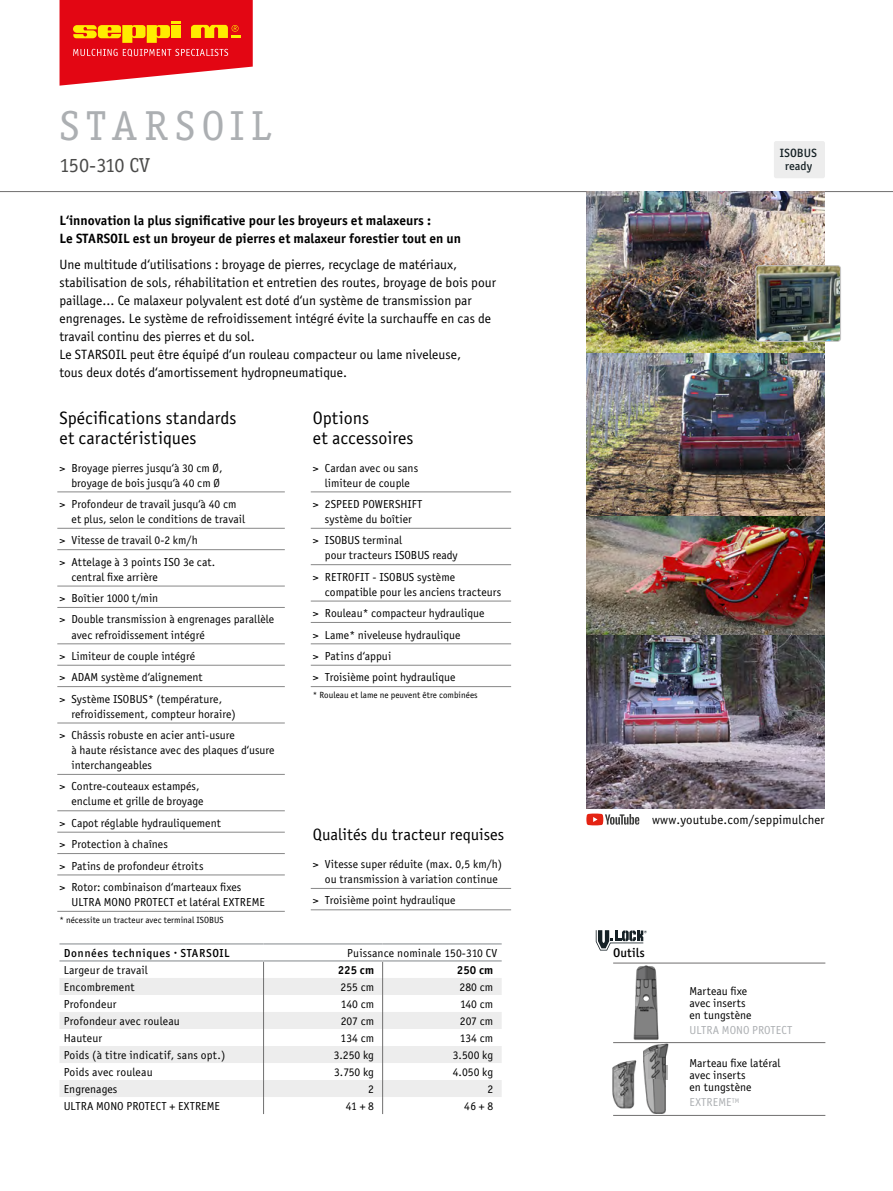
<style>
.page{position:relative;width:893px;height:1191px;background:#fff}
.page>*{position:absolute;margin:0;border:0;box-sizing:border-box;transform-origin:0 0}
.t1{font:42px "Officina Serif ITC";letter-spacing:.155em;color:#acafb2}
.t2{font:20.25px "Officina Serif ITC";letter-spacing:-.03em;color:#4a4a49}
.t3{font:18px/19.5px "Officina Sans Book ITC";color:#000}
.t4{font:16.5px "Officina Sans Book ITC";color:#000}
.t5{font:13.5px/18px "Officina Sans Book ITC";color:#000}
.t6{font:13.5px/18px "Officina Sans Bold ITC";color:#000}
.t7{font:12.75px "Officina Sans Book ITC";letter-spacing:.01em;color:#000}
.t8{font:12.75px "Officina Sans Medium ITC";color:#000}
.t9{font:12px/12.8px "Officina Sans Medium ITC";color:#162125;text-align:center}
.t10{font:11.7px/21.5px "Officina Sans Book ITC";color:#000}
.t11{font:11.7px "Officina Sans Medium ITC";letter-spacing:.05em;color:#000}
.t12{font:11.7px "Officina Sans Book ITC";color:#acafb2}
.t13{font:11.7px "Officina Sans Bold ITC";color:#000}
.t14{font:9px "Officina Sans Book ITC";color:#000}
</style>
<div class="page">
<svg style="left:60px;top:0;width:193px;height:86px;background:#e93f30"></svg>
<hr style="left:0;top:191px;width:893px;height:1px;background:#706f6f">
<img style="left:586px;top:192px;width:239px;height:616px">
<hr style="left:613px;top:1115px;width:212px;height:1px;background:#706f6f">
<hr style="left:613px;top:1042px;width:212px;height:1px;background:#706f6f">
<svg style="left:586px;top:813px;width:53px;height:12px"></svg>
<img style="left:634px;top:965px;width:25px;height:75px">
<hr style="left:613px;top:962px;width:212px;height:1px;background:#706f6f">
<img style="left:642px;top:1043px;width:28px;height:71px">
<img style="left:648px;top:1043px;width:21px;height:35px">
<img style="left:661px;top:1065px;width:7px;height:14px">
<img style="left:612px;top:1060px;width:25px;height:49px">
<svg style="left:596px;top:930px;width:51px;height:20px"></svg>
<div style="left:774px;top:141px;width:51px;height:37px;background:#ededed;border-radius:2px"></div>
<img style="left:757px;top:267px;width:82px;height:73px">
<div style="left:755px;top:265px;width:86px;height:77px;border:1px solid #c6c6c6;border-radius:3px"></div>
<hr style="left:57px;top:491px;width:228px;height:1px;background:#878787">
<hr style="left:57px;top:528px;width:228px;height:1px;background:#878787">
<hr style="left:57px;top:549px;width:228px;height:1px;background:#878787">
<hr style="left:57px;top:586px;width:228px;height:1px;background:#878787">
<hr style="left:57px;top:607px;width:228px;height:1px;background:#878787">
<hr style="left:57px;top:643px;width:228px;height:1px;background:#878787">
<hr style="left:57px;top:665px;width:228px;height:1px;background:#878787">
<hr style="left:57px;top:686px;width:228px;height:1px;background:#878787">
<hr style="left:57px;top:722px;width:228px;height:1px;background:#878787">
<hr style="left:57px;top:774px;width:228px;height:1px;background:#878787">
<hr style="left:57px;top:810px;width:228px;height:1px;background:#878787">
<hr style="left:57px;top:832px;width:228px;height:1px;background:#878787">
<hr style="left:57px;top:853px;width:228px;height:1px;background:#878787">
<hr style="left:57px;top:874px;width:228px;height:1px;background:#878787">
<hr style="left:57px;top:911px;width:228px;height:1px;background:#878787">
<hr style="left:311px;top:491px;width:200px;height:1px;background:#878787">
<hr style="left:311px;top:528px;width:200px;height:1px;background:#878787">
<hr style="left:311px;top:564px;width:200px;height:1px;background:#878787">
<hr style="left:311px;top:601px;width:200px;height:1px;background:#878787">
<hr style="left:311px;top:622px;width:200px;height:1px;background:#878787">
<hr style="left:311px;top:643px;width:200px;height:1px;background:#878787">
<hr style="left:311px;top:665px;width:200px;height:1px;background:#878787">
<hr style="left:311px;top:686px;width:200px;height:1px;background:#878787">
<hr style="left:311px;top:888px;width:200px;height:1px;background:#878787">
<hr style="left:311px;top:909px;width:200px;height:1px;background:#878787">
<svg style="left:60px;top:978px;width:442px;height:119px;fill:#ededed"></svg>
<svg style="left:382px;top:961px;width:1px;height:153px"></svg>
<svg style="left:263px;top:961px;width:1px;height:153px"></svg>
<hr style="left:59px;top:960px;width:205px;height:1px;background:#acafb2">
<hr style="left:59px;top:943px;width:205px;height:1px;background:#acafb2">
<hr style="left:264px;top:943px;width:119px;height:1px;background:#acafb2">
<hr style="left:383px;top:943px;width:119px;height:1px;background:#acafb2">
<hr style="left:264px;top:960px;width:119px;height:1px;background:#acafb2">
<hr style="left:383px;top:960px;width:119px;height:1px;background:#acafb2">
<h1 class="t1" style="left:59px;top:99px;width:213px">STARSOIL</h1>
<h2 class="t2" style="left:59px;top:152px;width:92px">150-310 CV</h2>
<p class="t6" style="left:59px;top:211px;width:403px">L‘innovation la plus significative pour les broyeurs et malaxeurs :<br>Le STARSOIL est un broyeur de pierres et malaxeur forestier tout en un</p>
<p class="t5" style="left:59px;top:255px;width:438px">Une multitude d‘utilisations : broyage de pierres, recyclage de matériaux, stabilisation de sols, réhabilitation et entretien des routes, broyage de bois pour paillage... Ce malaxeur polyvalent est doté d‘un système de transmission par engrenages. Le système de refroidissement intégré évite la surchauffe en cas de travail continu des pierres et du sol.<br>Le STARSOIL peut être équipé d‘un rouleau compacteur ou lame niveleuse,<br>tous deux dotés d‘amortissement hydropneumatique.</p>
<h3 class="t3" style="left:59px;top:408px;width:179px">Spécifications standards et caractéristiques</h3>
<p class="t10" style="left:59px;top:460px;width:165px;line-height:15px;text-align:right">&gt; Broyage pierres jusqu‘à 30 cm Ø, broyage de bois jusqu‘à 40 cm Ø</p>
<p class="t10" style="left:71px;top:496px;width:175px;line-height:15px;text-indent:-12px">&gt; Profondeur de travail jusqu‘à 40 cm et plus, selon le conditions de travail</p>
<p class="t10" style="left:59px;top:529px;width:157px">&gt; Vitesse de travail 0-2 km/h<br>&gt; Attelage à 3 points ISO 3e cat.</p>
<p class="t10" style="left:59px;top:565px;width:216px;text-indent:12px">central fixe arrière<br>&gt; Boîtier 1000 t/min<br>&gt; Double transmission à engrenages parallèle</p>
<p class="t10" style="left:59px;top:623px;width:164px;text-indent:12px">avec refroidissement intégré<br>&gt; Limiteur de couple intégré<br>&gt; ADAM système d‘alignement<br>&gt; Système ISOBUS* (température,</p>
<p class="t10" style="left:59px;top:702px;width:178px;text-align:right">refroidissement, compteur horaire)<br>&gt; Châssis robuste en acier anti-usure</p>
<p class="t10" style="left:71px;top:742px;width:205px;line-height:15px">à haute résistance avec des plaques d‘usure interchangeables</p>
<p class="t10" style="left:71px;top:778px;width:134px;line-height:15px;text-indent:-12px">&gt; Contre-couteaux estampés, enclume et grille de broyage</p>
<p class="t10" style="left:59px;top:811px;width:183px">&gt; Capot réglable hydrauliquement<br>&gt; Protection à chaînes<br>&gt; Patins de profondeur étroits<br>&gt; Rotor: combinaison d‘marteaux fixes</p>
<p class="t10" style="left:71px;top:891px;width:195px">ULTRA MONO PROTECT et latéral EXTREME</p>
<p class="t14" style="left:59px;top:914px;width:166px">* nécessite un tracteur avec terminal ISOBUS</p>
<h3 class="t3" style="left:313px;top:408px;width:102px">Options<br>et accessoires</h3>
<p class="t10" style="left:313px;top:460px;width:107px;line-height:15px;text-align:center">&gt; Cardan avec ou sans limiteur de couple</p>
<p class="t10" style="left:313px;top:496px;width:111px;line-height:15px;text-align:center">&gt; 2SPEED POWERSHIFT système du boîtier</p>
<p class="t10" style="left:325px;top:532px;width:134px;line-height:15px;text-indent:-12px">&gt; ISOBUS terminal<br>pour tracteurs ISOBUS ready</p>
<p class="t10" style="left:325px;top:569px;width:178px;line-height:15px;text-indent:-12px">&gt; RETROFIT - ISOBUS système compatible pour les anciens tracteurs</p>
<p class="t10" style="left:313px;top:602px;width:173px">&gt; Rouleau* compacteur hydraulique &gt; Lame* niveleuse hydraulique<br>&gt; Patins d‘appui<br>&gt; Troisième point hydraulique</p>
<p class="t14" style="left:313px;top:689px;width:166px">* Rouleau et lame ne peuvent être combinées</p>
<h3 class="t4" style="left:313px;top:824px;width:193px">Qualités du tracteur requises</h3>
<p class="t10" style="left:325px;top:856px;width:179px;line-height:15px;text-indent:-12px">&gt; Vitesse super réduite (max. 0,5 km/h) ou transmission à variation continue</p>
<p class="t10" style="left:313px;top:889px;width:144px">&gt; Troisième point hydraulique</p>
<p class="t11" style="left:64px;top:944px;width:168px">Données techniques · STARSOIL</p>
<p class="t10" style="left:347px;top:941px;width:152px">Puissance nominale 150-310 CV</p>
<p class="t10" style="left:64px;top:958px;width:86px">Largeur de travail</p>
<p class="t13" style="left:338px;top:961px;width:38px">225 cm</p>
<p class="t13" style="left:457px;top:961px;width:38px">250 cm</p>
<p class="t10" style="left:64px;top:975px;width:73px">Encombrement</p>
<p class="t10" style="left:340px;top:975px;width:35px">255 cm</p>
<p class="t10" style="left:460px;top:975px;width:35px">280 cm</p>
<p class="t10" style="left:64px;top:992px;width:54px">Profondeur</p>
<p class="t10" style="left:341px;top:992px;width:35px">140 cm</p>
<p class="t10" style="left:460px;top:992px;width:35px">140 cm</p>
<p class="t10" style="left:64px;top:1009px;width:118px">Profondeur avec rouleau</p>
<p class="t10" style="left:341px;top:1009px;width:35px">207 cm</p>
<p class="t10" style="left:460px;top:1009px;width:35px">207 cm</p>
<p class="t10" style="left:64px;top:1026px;width:40px">Hauteur</p>
<p class="t10" style="left:341px;top:1026px;width:35px">134 cm</p>
<p class="t10" style="left:460px;top:1026px;width:35px">134 cm</p>
<p class="t10" style="left:64px;top:1043px;width:163px">Poids (à titre indicatif, sans opt.)</p>
<p class="t10" style="left:334px;top:1043px;width:42px">3.250 kg</p>
<p class="t10" style="left:453px;top:1043px;width:42px">3.500 kg</p>
<p class="t10" style="left:64px;top:1060px;width:90px">Poids avec rouleau</p>
<p class="t10" style="left:334px;top:1060px;width:42px">3.750 kg</p>
<p class="t10" style="left:453px;top:1060px;width:42px">4.050 kg</p>
<p class="t10" style="left:64px;top:1077px;width:55px">Engrenages</p>
<p class="t10" style="left:368px;top:1077px;width:7px">2</p>
<p class="t10" style="left:487px;top:1077px;width:7px">2</p>
<p class="t10" style="left:64px;top:1094px;width:158px">ULTRA MONO PROTECT + EXTREME</p>
<p class="t10" style="left:346px;top:1094px;width:30px">41 + 8</p>
<p class="t10" style="left:464px;top:1094px;width:30px">46 + 8</p>
<p class="t9" style="left:780px;top:146px;width:39px">ISOBUS ready</p>
<p class="t7" style="left:652px;top:811px;width:174px">www.youtube.com/seppimulcher</p>
<p class="t8" style="left:613px;top:944px;width:33px">Outils</p>
<p class="t10" style="left:689px;top:984px;width:64px;line-height:12px">Marteau fixe avec inserts en tungstène</p>
<p class="t12" style="left:689px;top:1022px;width:105px">ULTRA MONO PROTECT</p>
<p class="t10" style="left:689px;top:1057px;width:93px;line-height:12px">Marteau fixe latéral avec inserts<br>en tungstène</p>
<p class="t12" style="left:689px;top:1094px;width:51px">EXTREME<sup>TM</sup></p>
</div>
